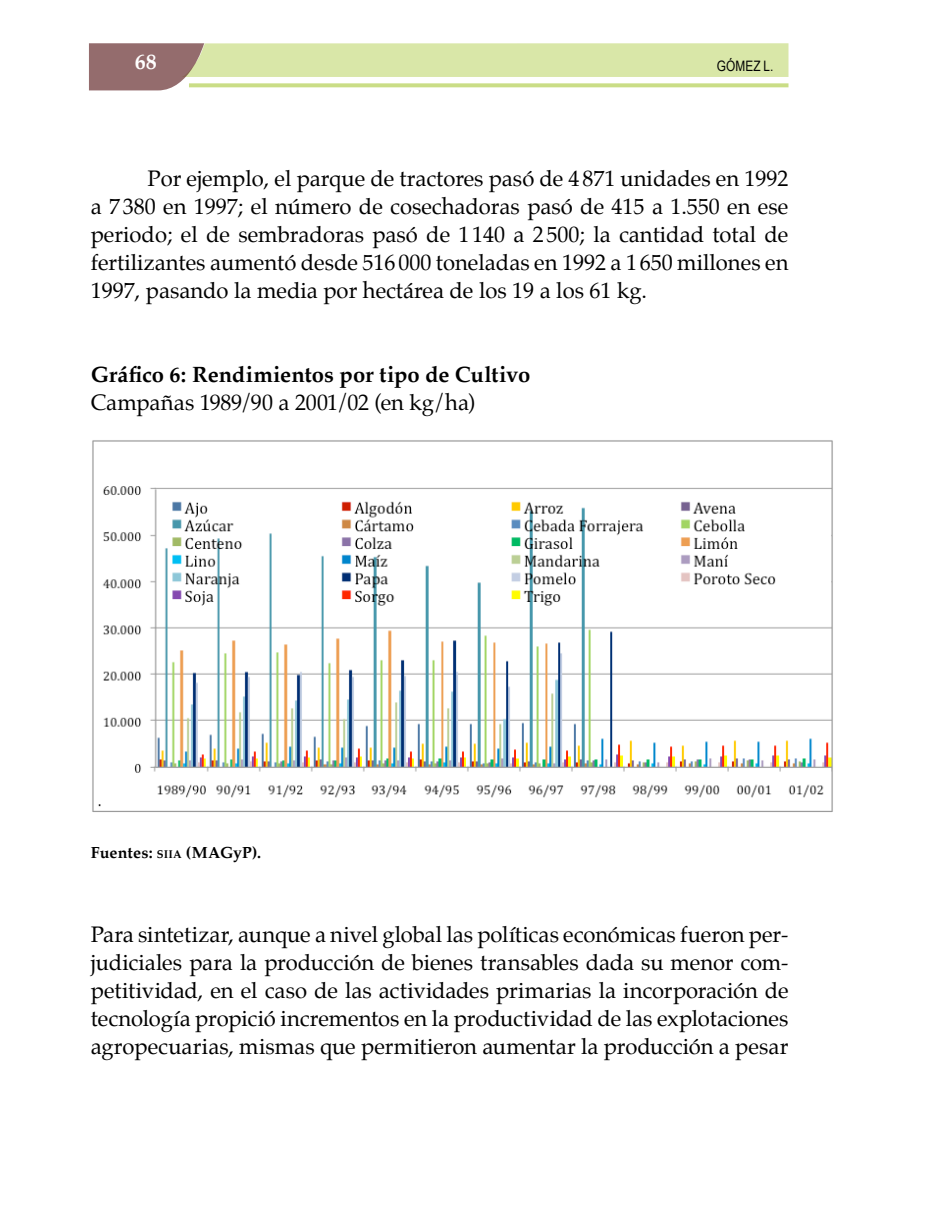
<style>
.page{position:relative;width:936px;height:1219px;background:#fff}
.page>*{position:absolute;margin:0;border:0;box-sizing:border-box;transform-origin:0 0}
.t1{font:22px/28px "Palatino";color:#000;text-align:justify}
.t2{font:700 22px "Palatino";color:#000}
.t3{font:700 22px "Palatino";color:#fff}
.t4{font:700 16px "Palatino";letter-spacing:.005em;color:#000}
.t5{font:14.4px "Arial Narrow";color:#000}
.s1{font-size:11.2px}
</style>
<div class="page">
<svg style="left:89px;top:43px;width:699px;height:47px"></svg>
<svg style="left:189px;top:83px;width:599px;height:4px;background:#cee090"></svg>
<img style="left:92px;top:440px;width:741px;height:372px">
<p class="t3" style="left:135px;top:43px;width:23px">68</p>
<p class="t5" style="left:716px;top:56px;width:58px">GÓMEZ L.</p>
<p class="t1" style="left:91px;top:164px;width:699px;text-indent:57px">Por ejemplo, el parque de tractores pasó de 4 871 unidades en 1992 a 7 380 en 1997; el número de cosechadoras pasó de 415 a 1.550 en ese periodo; el de sembradoras pasó de 1140 a 2 500; la cantidad total de fertilizantes aumentó desde 516 000 toneladas en 1992 a 1650 millones en 1997, pasando la media por hectárea de los 19 a los 61 kg.</p>
<p class="t2" style="left:91px;top:356px;width:441px">Gráfico 6: Rendimientos por tipo de Cultivo</p>
<p class="t1" style="left:91px;top:388px;width:386px">Campañas 1989/90 a 2001/02 (en kg/ha)</p>
<p class="t4" style="left:91px;top:839px;width:172px">Fuentes: <span class="s1">siia</span> (MAGyP).</p>
<p class="t1" style="left:91px;top:920px;width:699px">Para sintetizar, aunque a nivel global las políticas económicas fueron per&shy;judiciales para la producción de bienes transables dada su menor com&shy;petitividad, en el caso de las actividades primarias la incorporación de tecnología propició incrementos en la productividad de las explotaciones agropecuarias, mismas que permitieron aumentar la producción a pesar</p>
</div>
